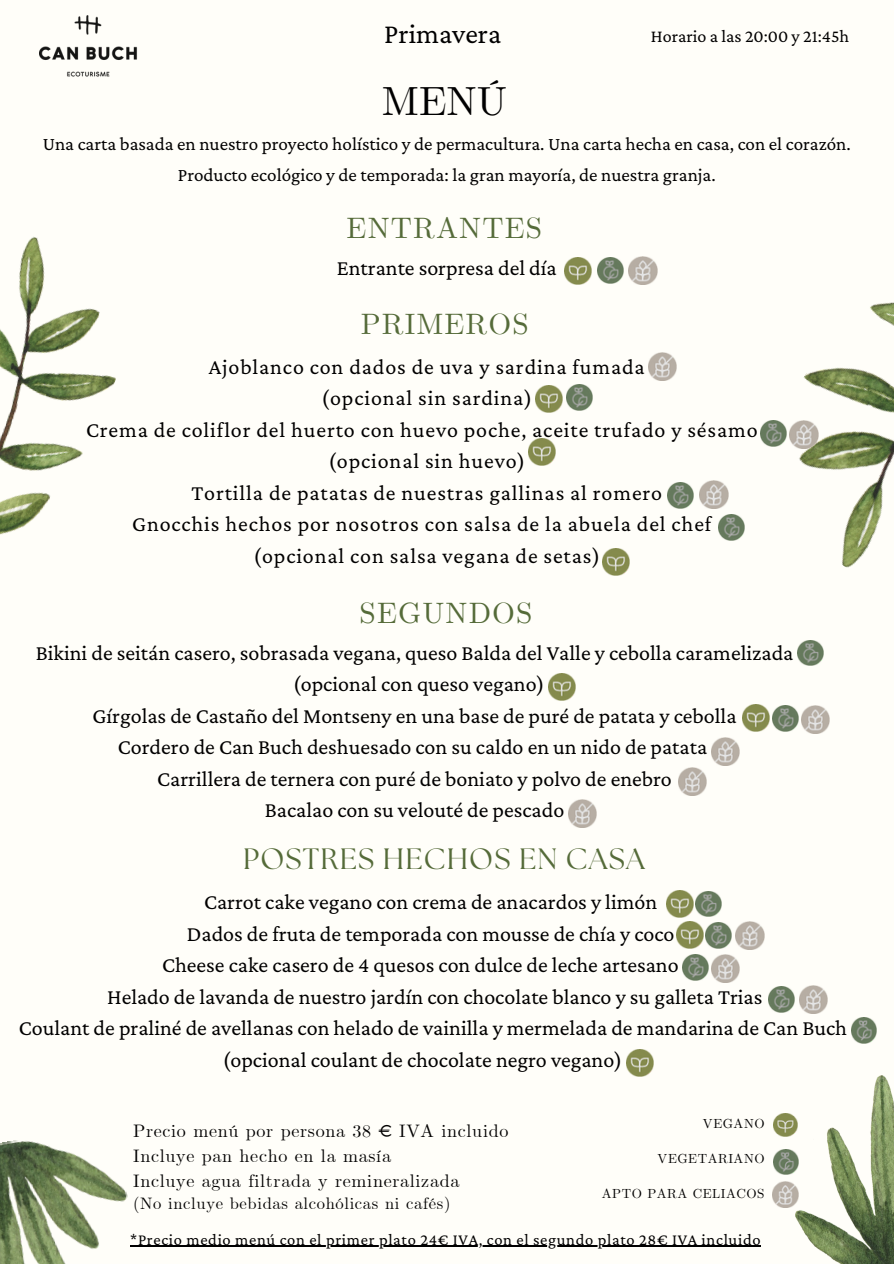
<style>
.page{position:relative;width:894px;height:1264px;background:#fff}
.page>*{position:absolute;margin:0;border:0;box-sizing:border-box;transform-origin:0 0}
.t1{font:40.5px "CMU Serif";color:#000}
.t2{font:29.4px "CMU Serif";letter-spacing:.04em;color:#556b39}
.t3{font:29.4px "The Seasons";letter-spacing:.04em;color:#556b39}
.t4{font:28.5px "Crimson Pro";color:#000}
.t5{font:22.05px/31.5px "Crimson Pro";color:#000;text-align:center}
.t6{font:22.05px/31.5px "Crimson Pro";letter-spacing:.04em;color:#000;text-align:center}
.t7{font:19.05px/31.5px "Crimson Pro";color:#000;text-align:center}
.t8{font:18px "CMU Serif";letter-spacing:.04em;color:#000}
.t9{font:18px "Crimson Pro";color:#000}
.t10{font:16.5px "Crimson Pro";letter-spacing:.04em;color:#000}
.t11{font:16.5px "CMU Serif";letter-spacing:.04em;color:#000}
.t12{font:13.2px "CMU Serif";letter-spacing:.04em;color:#000}
</style>
<div class="page">
<div style="left:0;top:0;width:893px;height:1263px;background:#fffef9"></div>
<img style="left:0;top:236px;width:116px;height:299px">
<img style="left:728px;top:302px;width:165px;height:266px">
<img style="left:795px;top:1075px;width:98px;height:188px">
<img style="left:0;top:1140px;width:157px;height:123px">
<img style="left:40px;top:16px;width:98px;height:61px">
<hr style="left:130px;top:1245px;width:631px;height:1px;background:#000">
<img style="left:773px;top:1113px;width:24px;height:23px">
<img style="left:773px;top:1149px;width:25px;height:25px">
<img style="left:772px;top:1181px;width:25px;height:26px">
<img style="left:666px;top:890px;width:27px;height:27px">
<img style="left:695px;top:891px;width:26px;height:26px">
<img style="left:735px;top:921px;width:28px;height:28px">
<img style="left:676px;top:921px;width:27px;height:27px">
<img style="left:705px;top:923px;width:26px;height:25px">
<img style="left:682px;top:954px;width:26px;height:26px">
<img style="left:711px;top:954px;width:28px;height:28px">
<img style="left:799px;top:985px;width:28px;height:28px">
<img style="left:768px;top:986px;width:26px;height:26px">
<img style="left:742px;top:705px;width:27px;height:27px">
<img style="left:797px;top:640px;width:26px;height:26px">
<img style="left:772px;top:705px;width:25px;height:26px">
<img style="left:711px;top:737px;width:28px;height:28px">
<img style="left:801px;top:705px;width:28px;height:28px">
<img style="left:678px;top:767px;width:28px;height:29px">
<img style="left:564px;top:257px;width:27px;height:27px">
<img style="left:597px;top:258px;width:26px;height:26px">
<img style="left:628px;top:257px;width:29px;height:28px">
<img style="left:760px;top:420px;width:26px;height:26px">
<img style="left:789px;top:420px;width:28px;height:28px">
<img style="left:699px;top:480px;width:28px;height:29px">
<img style="left:667px;top:482px;width:25px;height:26px">
<img style="left:602px;top:548px;width:27px;height:27px">
<img style="left:535px;top:385px;width:27px;height:27px">
<img style="left:718px;top:514px;width:26px;height:26px">
<img style="left:626px;top:1049px;width:27px;height:27px">
<img style="left:851px;top:1017px;width:25px;height:26px">
<img style="left:548px;top:674px;width:27px;height:27px">
<img style="left:528px;top:438px;width:27px;height:27px">
<img style="left:648px;top:352px;width:28px;height:29px">
<img style="left:566px;top:385px;width:26px;height:26px">
<img style="left:568px;top:799px;width:28px;height:28px">
<p class="t4" style="left:384px;top:18px;width:118px">Primavera</p>
<p class="t9" style="left:650px;top:26px;width:200px">Horario a las 20:00 y 21:45h</p>
<p class="t1" style="left:382px;top:77px;width:127px">MENÚ</p>
<p class="t7" style="left:43px;top:128px;width:809px">Una carta basada en nuestro proyecto holístico y de permacultura. Una carta hecha en casa, con el corazón.<br>Producto ecológico y de temporada: la gran mayoría, de nuestra granja.</p>
<p class="t2" style="left:346px;top:210px;width:197px">ENTRANTES</p>
<p class="t5" style="left:337px;top:252px;width:221px">Entrante sorpresa del día</p>
<p class="t2" style="left:360px;top:306px;width:169px">PRIMEROS</p>
<p class="t6" style="left:86px;top:350px;width:673px">Ajoblanco con dados de uva y sardina fumada<br>(opcional sin sardina)<br>Crema de coliflor del huerto con huevo poche, aceite trufado y sésamo (opcional sin huevo)<br>Tortilla de patatas de nuestras gallinas al romero<br>Gnocchis hechos por nosotros con salsa de la abuela del chef</p>
<p class="t6" style="left:253px;top:539px;width:348px">(opcional con salsa vegana de setas)</p>
<h5 class="t2" style="left:359px;top:595px;width:174px">SEGUNDOS</h5>
<h6 class="t5" style="left:36px;top:636px;width:759px">Bikini de seitán casero, sobrasada vegana, queso Balda del Valle y cebolla caramelizada (opcional con queso vegano)<br>Gírgolas de Castaño del Montseny en una base de puré de patata y cebolla<br>Cordero de Can Buch deshuesado con su caldo en un nido de patata<br>Carrillera de ternera con puré de boniato y polvo de enebro<br>Bacalao con su velouté de pescado</h6>
<p class="t3" style="left:243px;top:845px;width:403px">POSTRES HECHOS EN CASA</p>
<p class="t5" style="left:204px;top:885px;width:454px">Carrot cake vegano con crema de anacardos y limón</p>
<p class="t5" style="left:187px;top:917px;width:489px">Dados de fruta de temporada con mousse de chía y coco</p>
<p class="t5" style="left:162px;top:948px;width:518px">Cheese cake casero de 4 quesos con dulce de leche artesano</p>
<p class="t5" style="left:107px;top:980px;width:656px">Helado de lavanda de nuestro jardín con chocolate blanco y su galleta Trias</p>
<p class="t5" style="left:19px;top:1011px;width:829px">Coulant de praliné de avellanas con helado de vainilla y mermelada de mandarina de Can Buch</p>
<p class="t5" style="left:223px;top:1043px;width:400px">(opcional coulant de chocolate negro vegano)</p>
<p class="t12" style="left:702px;top:1115px;width:63px">VEGANO</p>
<p class="t12" style="left:657px;top:1150px;width:108px">VEGETARIANO</p>
<p class="t12" style="left:601px;top:1185px;width:164px">APTO PARA CELIACOS</p>
<p class="t8" style="left:133px;top:1120px;width:376px">Precio menú por persona 38 € IVA incluido</p>
<p class="t8" style="left:133px;top:1144px;width:259px">Incluye pan hecho en la masía</p>
<p class="t8" style="left:133px;top:1169px;width:328px">Incluye agua filtrada y remineralizada</p>
<p class="t11" style="left:133px;top:1193px;width:319px">(No incluye bebidas alcohólicas ni cafés)</p>
<p class="t10" style="left:130px;top:1229px;width:631px">*Precio medio menú con el primer plato 24€ IVA, con el segundo plato 28€ IVA incluido</p>
</div>
